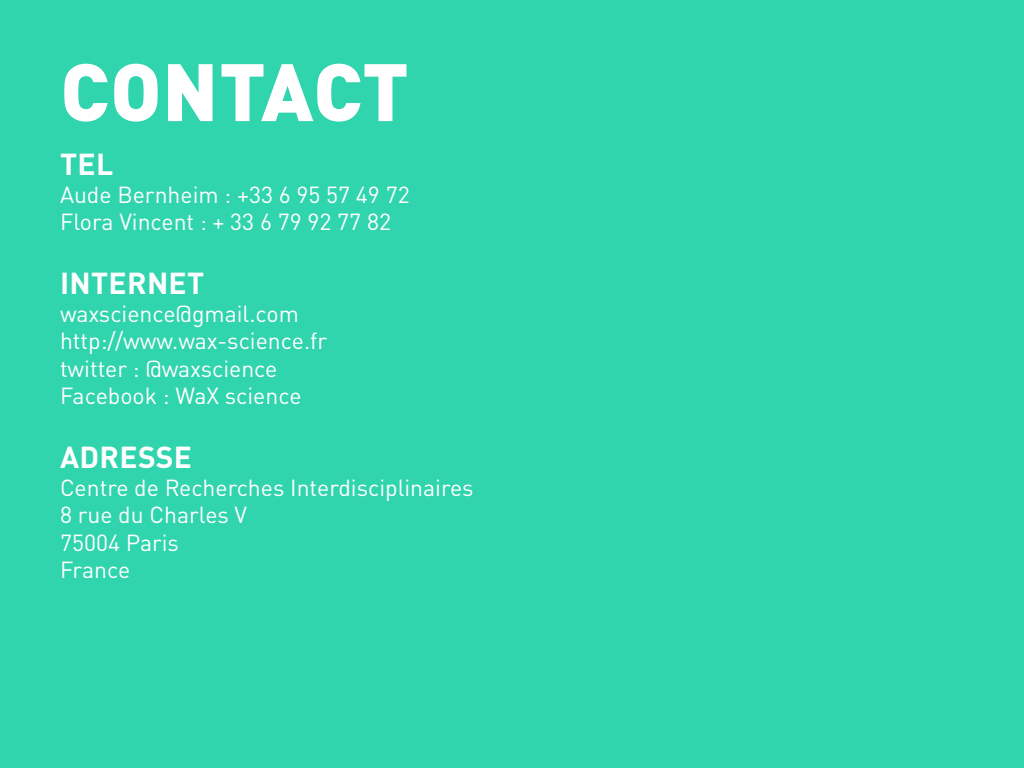
<style>
.page{position:relative;width:1024px;height:768px;background:#30d4ad}
.page>*{position:absolute;margin:0;border:0;box-sizing:border-box;transform-origin:0 0}
.t1{font:900 80px "DINOT";letter-spacing:.005em;color:#fff}
.t2{font:700 30px "DINOT";letter-spacing:.01em;color:#fff}
.t3{font:23px/27.6px "DINOT";color:#fff}
</style>
<div class="page">
<h1 class="t1" style="left:60px;top:39px;width:350px">CONTACT</h1>
<h2 class="t2" style="left:60px;top:145px;width:55px">TEL</h2>
<p class="t3" style="left:60px;top:180px;width:351px">Aude Bernheim : +33 6 95 57 49 72<br>Flora Vincent : + 33 6 79 92 77 82</p>
<h2 class="t2" style="left:60px;top:263px;width:146px">INTERNET</h2>
<p class="t3" style="left:60px;top:299px;width:269px">waxscience@gmail.com http://www.wax-science.fr twitter : @waxscience<br>Facebook : WaX science</p>
<h2 class="t2" style="left:60px;top:437px;width:133px">ADRESSE</h2>
<p class="t3" style="left:60px;top:473px;width:415px">Centre de Recherches Interdisciplinaires<br>8 rue du Charles V<br>75004 Paris<br>France</p>
</div>
